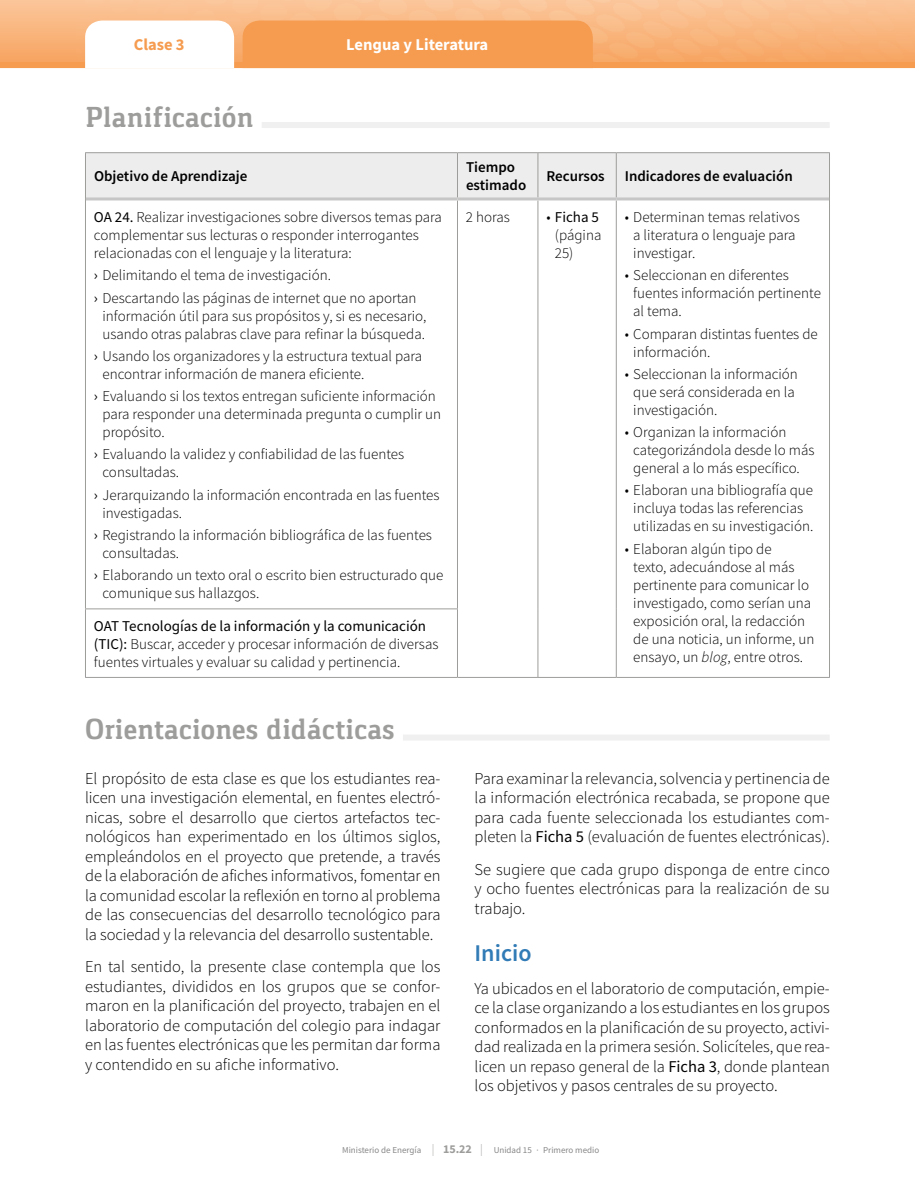
<style>
.page{position:relative;width:915px;height:1187px;background:#fff}
.page>*{position:absolute;margin:0;border:0;box-sizing:border-box;transform-origin:0 0}
.t1{font:700 30px "Gaspar";letter-spacing:.005em;color:#9d9d9c}
.t2{font:600 24px "Source Sans Pro";color:#317bb6}
.t3{font:300 16.5px/19.5px "Source Sans Pro";letter-spacing:-.005em;color:#000;text-align:justify}
.t4{font:700 16.5px "Source Sans Pro";color:#fff}
.t5{font:700 16.5px "Source Sans Pro";color:#f59c50}
.t6{font:300 15px/18px "Source Sans Pro";color:#000}
.t7{font:600 15px/18px "Source Sans Pro";color:#000}
.t8{font:9px "Source Sans Pro";color:#878787}
.s1{font-weight:400}
.s2{font-style:italic}
.s3{font-weight:300;font-size:12px;color:#9d9d9c}
.s4{font-weight:700;font-size:12px;color:#9d9d9c}
</style>
<div class="page">
<div style="left:261px;top:122px;width:568px;height:6px;background:#f0f0f0"></div>
<div style="left:403px;top:734px;width:426px;height:6px;background:#f0f0f0"></div>
<div style="left:86px;top:153px;width:742px;height:44px;background:#ededed"></div>
<hr style="left:457px;top:152px;width:80px;height:1px;background:#9d9d9c">
<hr style="left:537px;top:152px;width:79px;height:1px;background:#9d9d9c">
<hr style="left:537px;top:153px;width:1px;height:44px;background:#9d9d9c">
<hr style="left:616px;top:152px;width:213px;height:1px;background:#9d9d9c">
<hr style="left:615px;top:153px;width:1px;height:44px;background:#9d9d9c">
<hr style="left:828px;top:153px;width:1px;height:46px;background:#9d9d9c">
<hr style="left:85px;top:199px;width:1px;height:409px;background:#9d9d9c">
<hr style="left:457px;top:200px;width:1px;height:408px;background:#9d9d9c">
<hr style="left:537px;top:200px;width:1px;height:409px;background:#9d9d9c">
<hr style="left:615px;top:200px;width:1px;height:409px;background:#9d9d9c">
<hr style="left:828px;top:199px;width:1px;height:410px;background:#9d9d9c">
<hr style="left:85px;top:608px;width:372px;height:1px;background:#9d9d9c">
<hr style="left:85px;top:609px;width:1px;height:68px;background:#9d9d9c">
<hr style="left:457px;top:609px;width:1px;height:68px;background:#9d9d9c">
<hr style="left:537px;top:609px;width:1px;height:68px;background:#9d9d9c">
<hr style="left:615px;top:609px;width:1px;height:68px;background:#9d9d9c">
<hr style="left:828px;top:609px;width:1px;height:68px;background:#9d9d9c">
<hr style="left:85px;top:677px;width:372px;height:1px;background:#9d9d9c">
<hr style="left:457px;top:677px;width:80px;height:1px;background:#9d9d9c">
<hr style="left:537px;top:677px;width:79px;height:1px;background:#9d9d9c">
<hr style="left:616px;top:677px;width:213px;height:1px;background:#9d9d9c">
<hr style="left:457px;top:197px;width:80px;height:3px;background:#c6c6c6">
<hr style="left:537px;top:197px;width:79px;height:3px;background:#c6c6c6">
<hr style="left:616px;top:197px;width:212px;height:3px;background:#c6c6c6">
<hr style="left:85px;top:152px;width:372px;height:1px;background:#9d9d9c">
<hr style="left:85px;top:153px;width:1px;height:46px;background:#9d9d9c">
<hr style="left:457px;top:153px;width:1px;height:44px;background:#9d9d9c">
<hr style="left:86px;top:197px;width:371px;height:3px;background:#c6c6c6">
<svg style="left:0;top:0;width:914px;height:68px"></svg>
<div style="left:242px;top:21px;width:350px;height:47px;background:#f59c50"></div>
<svg style="left:85px;top:21px;width:149px;height:47px"></svg>
<p class="t5" style="left:134px;top:34px;width:52px">Clase 3</p>
<p class="t4" style="left:346px;top:34px;width:143px">Lengua y Literatura</p>
<h1 class="t1" style="left:85px;top:100px;width:170px">Planificación</h1>
<p class="t7" style="left:94px;top:167px;width:155px">Objetivo de Aprendizaje</p>
<p class="t7" style="left:466px;top:158px;width:62px">Tiempo estimado</p>
<p class="t7" style="left:546px;top:167px;width:60px">Recursos</p>
<p class="t7" style="left:624px;top:167px;width:169px">Indicadores de evaluación</p>
<p class="t6" style="left:94px;top:208px;width:349px"><span class="s1">OA 24.</span> Realizar investigaciones sobre diversos temas para complementar sus lecturas o responder interrogantes relacionadas con el lenguaje y la literatura:</p>
<p class="t6" style="left:94px;top:264px;width:324px;line-height:22.2px"><span class="s1">›</span> Delimitando el tema de investigación.<br><span class="s1">›</span> Descartando las páginas de internet que no aportan</p>
<p class="t6" style="left:102px;top:306px;width:325px">información útil para sus propósitos y, si es necesario, usando otras palabras clave para refinar la búsqueda.</p>
<p class="t6" style="left:102px;top:347px;width:321px;text-indent:-9px"><span class="s1">›</span> Usando los organizadores y la estructura textual para encontrar información de manera eficiente.</p>
<p class="t6" style="left:102px;top:387px;width:340px;text-indent:-9px"><span class="s1">›</span> Evaluando si los textos entregan suficiente información para responder una determinada pregunta o cumplir un propósito.</p>
<p class="t6" style="left:102px;top:445px;width:303px;text-indent:-9px"><span class="s1">›</span> Evaluando la validez y confiabilidad de las fuentes consultadas.</p>
<p class="t6" style="left:102px;top:485px;width:338px;text-indent:-9px"><span class="s1">›</span> Jerarquizando la información encontrada en las fuentes investigadas.</p>
<p class="t6" style="left:102px;top:526px;width:331px;text-indent:-9px"><span class="s1">›</span> Registrando la información bibliográfica de las fuentes consultadas.</p>
<p class="t6" style="left:102px;top:566px;width:342px;text-indent:-9px"><span class="s1">›</span> Elaborando un texto oral o escrito bien estructurado que comunique sus hallazgos.</p>
<p class="t6" style="left:466px;top:208px;width:46px">2 horas</p>
<p class="t6" style="left:554px;top:208px;width:48px;text-indent:-9px">• <span class="s1">Ficha 5 </span>(página<br>25)</p>
<p class="t6" style="left:633px;top:208px;width:168px;text-indent:-9px">• Determinan temas relativos a literatura o lenguaje para investigar.</p>
<p class="t6" style="left:633px;top:266px;width:189px;text-indent:-9px">• Seleccionan en diferentes fuentes información pertinente al tema.</p>
<p class="t6" style="left:633px;top:324px;width:186px;text-indent:-9px">• Comparan distintas fuentes de información.</p>
<p class="t6" style="left:633px;top:365px;width:166px;text-indent:-9px">• Seleccionan la información que será considerada en la investigación.</p>
<p class="t6" style="left:633px;top:423px;width:183px;text-indent:-9px">• Organizan la información categorizándola desde lo más general a lo más específico.</p>
<p class="t6" style="left:624px;top:481px;width:190px;text-align:center">• Elaboran una bibliografía que incluya todas las referencias utilizadas en su investigación.</p>
<p class="t6" style="left:633px;top:539px;width:182px;text-indent:-9px">• Elaboran algún tipo de<br>texto, adecuándose al más pertinente para comunicar lo investigado, como serían una exposición oral, la redacción de una noticia, un informe, un ensayo, un <span class="s2">blog</span>, entre otros.</p>
<p class="t6" style="left:94px;top:616px;width:346px"><span class="s1">OAT Tecnologías de la información y la comunicación (TIC):</span> Buscar, acceder y procesar información de diversas fuentes virtuales y evaluar su calidad y pertinencia.</p>
<h1 class="t1" style="left:85px;top:712px;width:311px">Orientaciones didácticas</h1>
<p class="t3" style="left:85px;top:768px;width:357px">El propósito de esta clase es que los estudiantes rea&shy;licen una investigación elemental, en fuentes electró&shy;nicas, sobre el desarrollo que ciertos artefactos tec&shy;nológicos han experimentado en los últimos siglos, empleándolos en el proyecto que pretende, a través de la elaboración de afiches informativos, fomentar en la comunidad escolar la reflexión en torno al problema de las consecuencias del desarrollo tecnológico para la sociedad y la relevancia del desarrollo sustentable.</p>
<p class="t3" style="left:85px;top:956px;width:357px">En tal sentido, la presente clase contempla que los estudiantes, divididos en los grupos que se confor&shy;maron en la planificación del proyecto, trabajen en el laboratorio de computación del colegio para indagar en las fuentes electrónicas que les permitan dar forma y contendido en su afiche informativo.</p>
<p class="t3" style="left:474px;top:768px;width:357px">Para examinar la relevancia, solvencia y pertinencia de la información electrónica recabada, se propone que para cada fuente seleccionada los estudiantes com&shy;pleten la <span class="s1">Ficha 5</span> (evaluación de fuentes electrónicas).</p>
<p class="t3" style="left:474px;top:859px;width:357px">Se sugiere que cada grupo disponga de entre cinco y ocho fuentes electrónicas para la realización de su trabajo.</p>
<h2 class="t2" style="left:474px;top:937px;width:59px">Inicio</h2>
<p class="t3" style="left:474px;top:978px;width:357px">Ya ubicados en el laboratorio de computación, empie&shy;ce la clase organizando a los estudiantes en los grupos conformados en la planificación de su proyecto, activi&shy;dad realizada en la primera sesión. Solicíteles, que rea&shy;licen un repaso general de la <span class="s1">Ficha 3</span>, donde plantean los objetivos y pasos centrales de su proyecto.</p>
<p class="t8" style="left:342px;top:1144px;width:258px">Ministerio de Energía <span class="s3">|</span> <span class="s4">15.22</span> <span class="s3">|</span> Unidad 15 · Primero medio</p>
</div>
